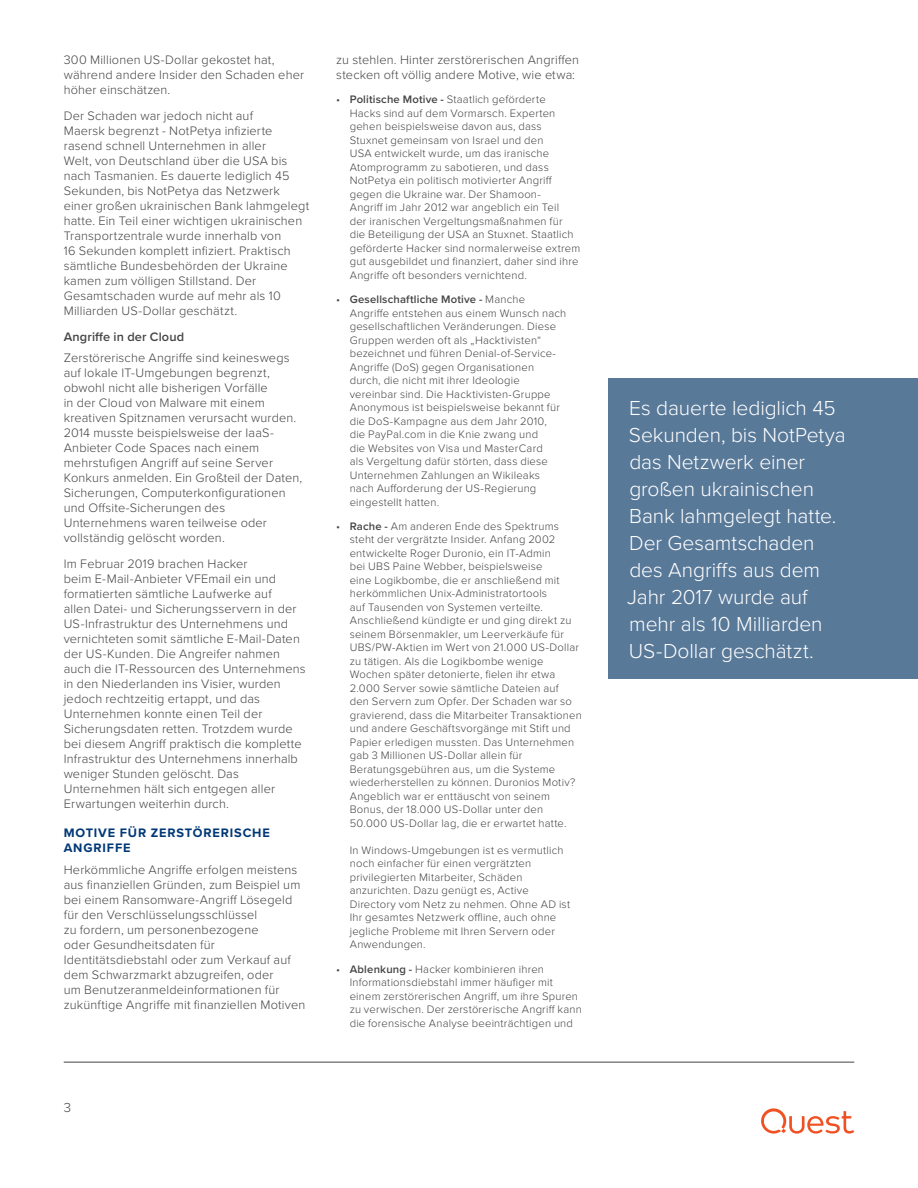
<style>
.page{position:relative;width:918px;height:1188px;background:#fff}
.page>*{position:absolute;margin:0;border:0;box-sizing:border-box;transform-origin:0 0}
.Callout_Box_Medium{font:300 21px/27px "Proxima Nova";letter-spacing:-.005em;color:#fff}
.t1{font:300 13.5px "Proxima Nova";color:#444}
.Body{font:300 12.75px/15px "Proxima Nova";letter-spacing:.01em;color:#444}
.Section_Heading_1{font:700 12.75px/15px "Proxima Nova";letter-spacing:.065em;color:#003876}
.Section_Heading_2{font:600 12.75px "Proxima Nova";letter-spacing:.01em;color:#444}
.t2{font:300 11.25px/13.5px "Proxima Nova";letter-spacing:.015em;color:#444}
.s1{font-weight:600}
</style>
<div class="page">
<hr style="left:64px;top:1062px;width:790px;height:1px;background:#444">
<svg style="left:761px;top:1108px;width:93px;height:26px"></svg>
<div style="left:609px;top:378px;width:309px;height:300px;background:#597999"></div>
<p class="Body" style="left:64px;top:52px;width:242px">300 Millionen US-Dollar gekostet hat, während andere Insider den Schaden eher höher einschätzen.</p>
<p class="Body" style="left:64px;top:108px;width:247px">Der Schaden war jedoch nicht auf<br>Maersk begrenzt - NotPetya infizierte rasend schnell Unternehmen in aller<br>Welt, von Deutschland über die USA bis nach Tasmanien. Es dauerte lediglich 45<br>Sekunden, bis NotPetya das Netzwerk einer großen ukrainischen Bank lahmgelegt hatte. Ein Teil einer wichtigen ukrainischen Transportzentrale wurde innerhalb von<br>16 Sekunden komplett infiziert. Praktisch sämtliche Bundesbehörden der Ukraine kamen zum völligen Stillstand. Der Gesamtschaden wurde auf mehr als 10<br>Milliarden US-Dollar geschätzt.</p>
<p class="Section_Heading_2" style="left:64px;top:327px;width:122px">Angriffe in der Cloud</p>
<p class="Body" style="left:64px;top:350px;width:240px">Zerstörerische Angriffe sind keineswegs auf lokale IT-Umgebungen begrenzt, obwohl nicht alle bisherigen Vorfälle<br>in der Cloud von Malware mit einem kreativen Spitznamen verursacht wurden.<br>2014 musste beispielsweise der IaaS-Anbieter Code Spaces nach einem mehrstufigen Angriff auf seine Server Konkurs anmelden. Ein Großteil der Daten, Sicherungen, Computerkonfigurationen und Offsite-Sicherungen des Unternehmens waren teilweise oder vollständig gelöscht worden.</p>
<p class="Body" style="left:64px;top:556px;width:244px">Im Februar 2019 brachen Hacker<br>beim E-Mail-Anbieter VFEmail ein und formatierten sämtliche Laufwerke auf<br>allen Datei- und Sicherungsservern in der US-Infrastruktur des Unternehmens und vernichteten somit sämtliche E-Mail-Daten der US-Kunden. Die Angreifer nahmen auch die IT-Ressourcen des Unternehmens in den Niederlanden ins Visier, wurden jedoch rechtzeitig ertappt, und das Unternehmen konnte einen Teil der Sicherungsdaten retten. Trotzdem wurde bei diesem Angriff praktisch die komplette Infrastruktur des Unternehmens innerhalb weniger Stunden gelöscht. Das Unternehmen hält sich entgegen aller Erwartungen weiterhin durch.</p>
<p class="Section_Heading_1" style="left:64px;top:825px;width:208px">MOTIVE FÜR ZERSTÖRERISCHE<br>ANGRIFFE</p>
<p class="Body" style="left:64px;top:861px;width:243px">Herkömmliche Angriffe erfolgen meistens aus finanziellen Gründen, zum Beispiel um bei einem Ransomware-Angriff Lösegeld für den Verschlüsselungsschlüssel<br>zu fordern, um personenbezogene<br>oder Gesundheitsdaten für Identitätsdiebstahl oder zum Verkauf auf dem Schwarzmarkt abzugreifen, oder<br>um Benutzeranmeldeinformationen für zukünftige Angriffe mit finanziellen Motiven</p>
<p class="Body" style="left:336px;top:52px;width:244px">zu stehlen. Hinter zerstörerischen Angriffen stecken oft völlig andere Motive, wie etwa:</p>
<p class="t2" style="left:350px;top:92px;width:232px;text-indent:-14px">• <span class="s1">Politische Motive -</span> Staatlich geförderte<br>Hacks sind auf dem Vormarsch. Experten gehen beispielsweise davon aus, dass Stuxnet gemeinsam von Israel und den<br>USA entwickelt wurde, um das iranische Atomprogramm zu sabotieren, und dass NotPetya ein politisch motivierter Angriff gegen die Ukraine war. Der Shamoon-<br>Angriff im Jahr 2012 war angeblich ein Teil<br>der iranischen Vergeltungsmaßnahmen für die Beteiligung der USA an Stuxnet. Staatlich geförderte Hacker sind normalerweise extrem gut ausgebildet und finanziert, daher sind ihre Angriffe oft besonders vernichtend.</p>
<p class="t2" style="left:350px;top:292px;width:218px;text-indent:-14px">• <span class="s1">Gesellschaftliche Motive -</span> Manche Angriffe entstehen aus einem Wunsch nach gesellschaftlichen Veränderungen. Diese Gruppen werden oft als „Hacktivisten“ bezeichnet und führen Denial-of-Service-Angriffe (DoS) gegen Organisationen durch, die nicht mit ihrer Ideologie vereinbar sind. Die Hacktivisten-Gruppe Anonymous ist beispielsweise bekannt für die DoS-Kampagne aus dem Jahr 2010,<br>die PayPal.com in die Knie zwang und<br>die Websites von Visa und MasterCard<br>als Vergeltung dafür störten, dass diese Unternehmen Zahlungen an Wikileaks nach Aufforderung der US-Regierung eingestellt hatten.</p>
<p class="t2" style="left:350px;top:519px;width:234px;text-indent:-14px">• <span class="s1">Rache -</span> Am anderen Ende des Spektrums steht der vergrätzte Insider. Anfang 2002 entwickelte Roger Duronio, ein IT-Admin<br>bei UBS Paine Webber, beispielsweise<br>eine Logikbombe, die er anschließend mit herkömmlichen Unix-Administratortools<br>auf Tausenden von Systemen verteilte.<br>Anschließend kündigte er und ging direkt zu seinem Börsenmakler, um Leerverkäufe für UBS/PW-Aktien im Wert von 21.000 US-Dollar zu tätigen. Als die Logikbombe wenige Wochen später detonierte, fielen ihr etwa 2.000 Server sowie sämtliche Dateien auf<br>den Servern zum Opfer. Der Schaden war so gravierend, dass die Mitarbeiter Transaktionen und andere Geschäftsvorgänge mit Stift und Papier erledigen mussten. Das Unternehmen gab 3 Millionen US-Dollar allein für Beratungsgebühren aus, um die Systeme wiederherstellen zu können. Duronios Motiv?<br>Angeblich war er enttäuscht von seinem Bonus, der 18.000 US-Dollar unter den 50.000 US-Dollar lag, die er erwartet hatte.</p>
<p class="t2" style="left:350px;top:843px;width:222px">In Windows-Umgebungen ist es vermutlich noch einfacher für einen vergrätzten privilegierten Mitarbeiter, Schäden anzurichten. Dazu genügt es, Active Directory vom Netz zu nehmen. Ohne AD ist Ihr gesamtes Netzwerk offline, auch ohne jegliche Probleme mit Ihren Servern oder Anwendungen.</p>
<p class="t2" style="left:350px;top:962px;width:234px;text-indent:-14px">• <span class="s1">Ablenkung -</span> Hacker kombinieren ihren Informationsdiebstahl immer häufiger mit einem zerstörerischen Angriff, um ihre Spuren zu verwischen. Der zerstörerische Angriff kann die forensische Analyse beeinträchtigen und</p>
<p class="t1" style="left:64px;top:1098px;width:9px">3</p>
<p class="Callout_Box_Medium" style="left:627px;top:393px;width:220px">Es dauerte lediglich 45<br>Sekunden, bis NotPetya das Netzwerk einer großen ukrainischen<br>Bank lahmgelegt hatte.<br>Der Gesamtschaden des Angriffs aus dem<br>Jahr 2017 wurde auf mehr als 10 Milliarden<br>US-Dollar geschätzt.</p>
</div>
